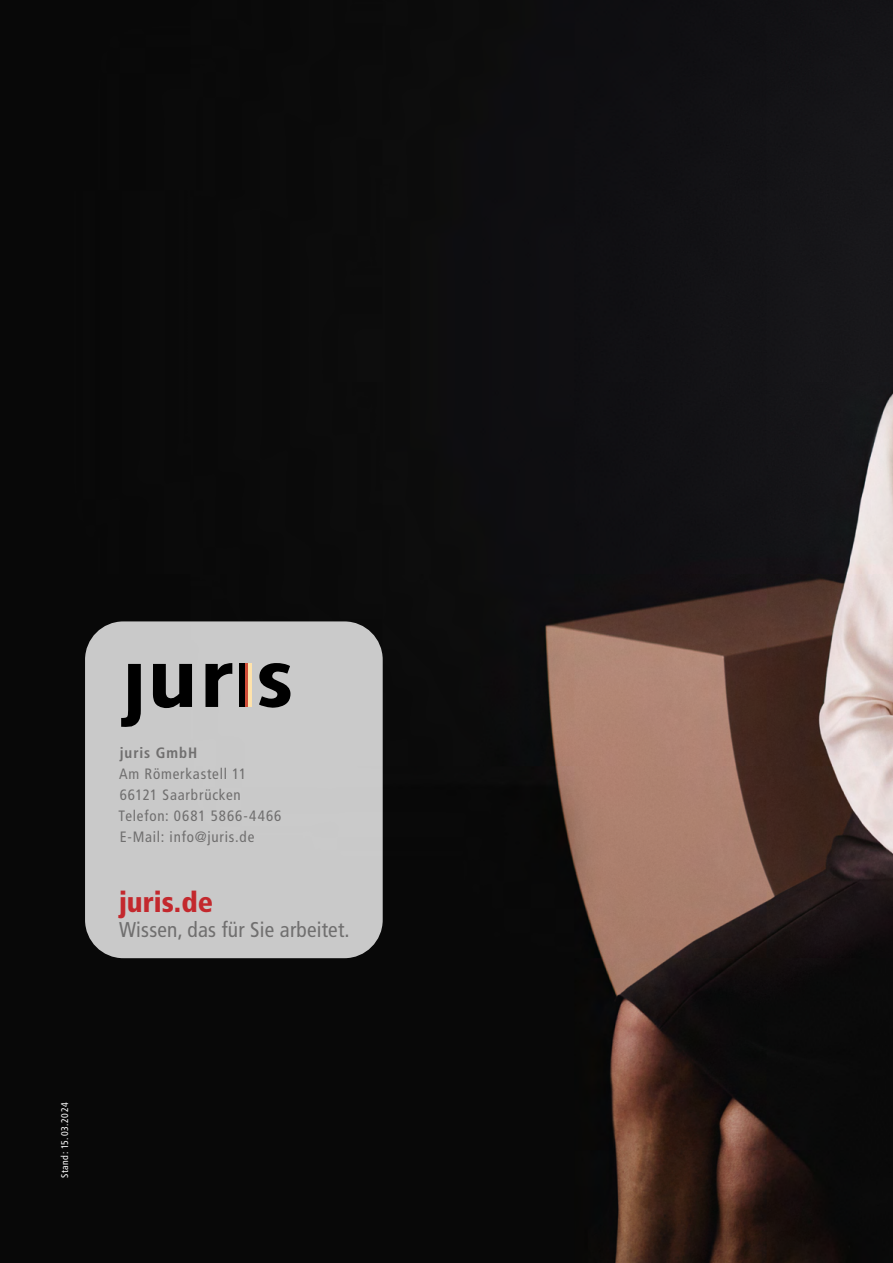
<style>
.page{position:relative;width:893px;height:1263px;background:#fff}
.page>*{position:absolute;margin:0;border:0;box-sizing:border-box;transform-origin:0 0}
.t1{font:900 condensed 28.5px "Frutiger LT Std";color:#c3282d}
.t2{font:condensed 21.3px "Frutiger LT Std";letter-spacing:.01em;color:#706f6f}
.t3{font:condensed 15px/21px "Frutiger LT Std";letter-spacing:.055em;color:#706f6f}
.t4{font:700 condensed 15px "Frutiger LT Std";letter-spacing:.06em;color:#706f6f}
.t5{font:condensed 9.75px "Frutiger LT Std";letter-spacing:.05em;color:#fff}
</style>
<div class="page">
<img style="left:0;top:0;width:893px;height:1263px">
<div style="left:85px;top:621px;width:298px;height:337px;background:#c9c9c9;border-radius:38px"></div>
<svg style="left:153px;top:664px;width:39px;height:44px"></svg>
<svg style="left:259px;top:663px;width:32px;height:45px"></svg>
<svg style="left:205px;top:663px;width:27px;height:44px"></svg>
<svg style="left:121px;top:664px;width:20px;height:63px"></svg>
<div style="left:239px;top:664px;width:6px;height:43px;background:#000"></div>
<svg style="left:245px;top:664px;width:4px;height:43px"></svg>
<hr style="left:249px;top:664px;width:3px;height:43px;background:#ffe3ab">
<p class="t4" style="left:120px;top:744px;width:79px">juris GmbH</p>
<p class="t3" style="left:119px;top:763px;width:164px">Am Römerkastell 11<br>66121 Saarbrücken<br>Telefon: 0681 5866-4466<br>E-Mail: info@juris.de</p>
<h1 class="t1" style="left:119px;top:885px;width:95px">juris.de</h1>
<h2 class="t2" style="left:119px;top:917px;width:232px">Wissen, das für Sie arbeitet.</h2>
<p class="t5" style="left:59px;top:1178px;width:77px;rotate:-90deg">Stand: 15.03.2024</p>
</div>
